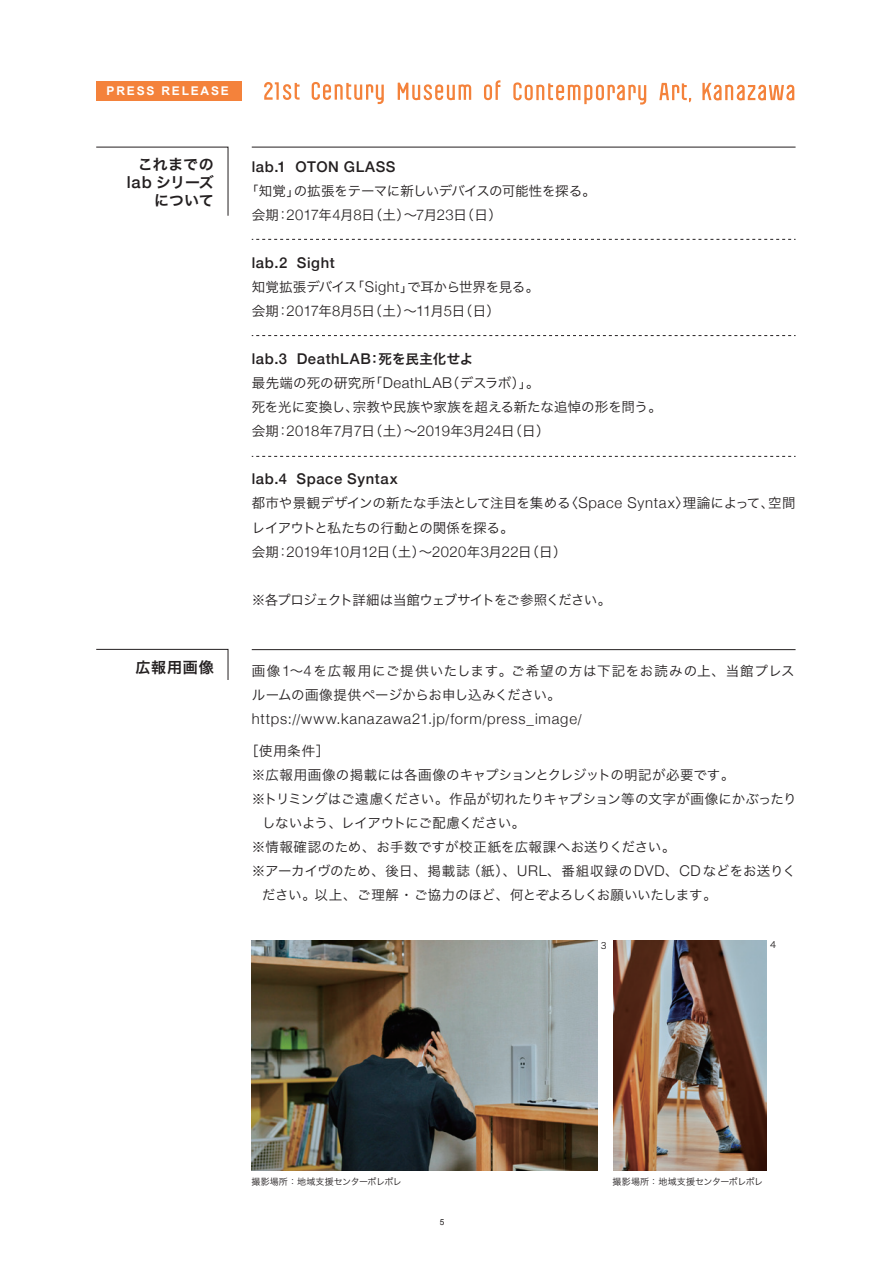
<style>
.page{position:relative;width:893px;height:1263px;background:#fff}
.page>*{position:absolute;margin:0;border:0;box-sizing:border-box;transform-origin:0 0}
.t1{font:15px/18px "Hira Kaku Pro W6";letter-spacing:.005em;color:#231f20;text-align:right}
.t2{font:500 14.85px "Helvetica Neue";letter-spacing:.04em;color:#231f20}
.t3{font:300 14.85px "Helvetica Neue";letter-spacing:.055em;color:#231f20}
.t4{font:13.5px/24px "Hira Kaku Pro W3";letter-spacing:-.005em;color:#231f20}
.t5{font:13.5px/24px "Hira Kaku Pro W3";letter-spacing:-.025em;color:#231f20}
.t6{font:13.5px/24px "Hira Kaku Pro W3";letter-spacing:.045em;color:#231f20}
.t7{font:13.5px "Hira Kaku Pro W3";letter-spacing:-.06em;color:#231f20}
.t8{font:13.5px "Hira Kaku Pro W3";letter-spacing:-.04em;color:#231f20}
.t9{font:700 12px "Arial";letter-spacing:.15em;color:#fff}
.t10{font:9px "Hira Kaku Pro W3";letter-spacing:-.025em;color:#231f20}
.t11{font:8.25px "Arial";color:#231f20}
.s1{font-family:"Helvetica Neue";font-weight:500;font-size:16.5px}
.s2{font-family:"Helvetica Neue";font-weight:300;font-size:14.85px}
.s3{font-family:"Hira Kaku Pro W6";font-weight:400;font-size:13.5px}
.s4{font-family:"Helvetica";font-size:13.5px}
</style>
<div class="page">
<svg style="left:312px;top:82px;width:72px;height:22px"></svg>
<svg style="left:264px;top:82px;width:36px;height:18px"></svg>
<svg style="left:484px;top:80px;width:16px;height:20px"></svg>
<svg style="left:398px;top:83px;width:73px;height:17px"></svg>
<svg style="left:659px;top:83px;width:32px;height:19px"></svg>
<svg style="left:513px;top:82px;width:133px;height:23px"></svg>
<svg style="left:702px;top:83px;width:92px;height:17px"></svg>
<div style="left:96px;top:81px;width:146px;height:19px;background:#f4823b"></div>
<hr style="left:252px;top:649px;width:543px;height:1px;background:#231f20">
<svg style="left:96px;top:649px;width:132px;height:31px"></svg>
<img style="left:252px;top:941px;width:345px;height:230px">
<img style="left:613px;top:941px;width:153px;height:230px">
<hr style="left:252px;top:147px;width:544px;height:1px;background:#231f20">
<svg style="left:96px;top:147px;width:132px;height:69px"></svg>
<svg style="left:252px;top:239px;width:543px;height:1px"></svg>
<svg style="left:252px;top:335px;width:543px;height:1px"></svg>
<svg style="left:252px;top:456px;width:543px;height:1px"></svg>
<p class="t9" style="left:107px;top:84px;width:124px">PRESS RELEASE</p>
<p class="t1" style="left:127px;top:155px;width:89px">これまでの<span class="s1">lab</span> シリーズについて</p>
<p class="t1" style="left:135px;top:657px;width:80px">広報用画像</p>
<p class="t2" style="left:252px;top:155px;width:145px">lab.1 OTON GLASS</p>
<p class="t5" style="left:252px;top:178px;width:346px;text-indent:-7px">「知覚」の拡張をテーマに新しいデバイスの可能性を探る。会期：<span class="s2">2017</span>年<span class="s2">4</span>月<span class="s2">8</span>日（土）～<span class="s2">7</span>月<span class="s2">23</span>日（日）</p>
<p class="t2" style="left:252px;top:251px;width:84px">lab.2 Sight</p>
<p class="t4" style="left:252px;top:274px;width:289px">知覚拡張デバイス「<span class="s2">Sight</span>」で耳から世界を見る。会期：<span class="s2">2017</span>年<span class="s2">8</span>月<span class="s2">5</span>日（土）～<span class="s2">11</span>月<span class="s2">5</span>日（日）</p>
<p class="t2" style="left:252px;top:347px;width:223px">lab.3 DeathLAB<span class="s3">：死を民主化せよ</span></p>
<p class="t4" style="left:252px;top:370px;width:412px">最先端の死の研究所「<span class="s2">DeathLAB</span>（デスラボ）」。<br>死を光に変換し、宗教や民族や家族を超える新たな追悼の形を問う。会期：<span class="s2">2018</span>年<span class="s2">7</span>月<span class="s2">7</span>日（土）～<span class="s2">2019</span>年<span class="s2">3</span>月<span class="s2">24</span>日（日）</p>
<p class="t2" style="left:252px;top:467px;width:148px">lab.4 Space Syntax</p>
<p class="t4" style="left:252px;top:490px;width:545px">都市や景観デザインの新たな手法として注目を集める〈<span class="s2">Space Syntax</span>〉理論によって、空間レイアウトと私たちの行動との関係を探る。<br>会期：<span class="s2">2019</span>年<span class="s2">10</span>月<span class="s2">12</span>日（土）～<span class="s2">2020</span>年<span class="s2">3</span>月<span class="s2">22</span>日（日）</p>
<p class="t7" style="left:252px;top:587px;width:361px">※各プロジェクト詳細は当館ウェブサイトをご参照ください。</p>
<p class="t6" style="left:252px;top:658px;width:544px">画像<span class="s2">1</span>～<span class="s2">4</span>を広報用にご提供いたします。ご希望の方は下記をお読みの上、当館プレスルームの画像提供ページからお申し込みください。</p>
<p class="t3" style="left:252px;top:707px;width:331px">https:<span class="s4">//</span>www.kanazawa21.jp<span class="s4">/</span>form<span class="s4">/</span>press_image<span class="s4">/</span></p>
<p class="t4" style="left:245px;top:738px;width:86px">［使用条件］</p>
<p class="t4" style="left:252px;top:762px;width:484px">※広報用画像の掲載には各画像のキャプションとクレジットの明記が必要です。</p>
<p class="t4" style="left:252px;top:786px;width:546px">※トリミングはご遠慮ください。作品が切れたりキャプション等の文字が画像にかぶったり</p>
<p class="t8" style="left:262px;top:811px;width:265px">しないよう、レイアウトにご配慮ください。</p>
<p class="t4" style="left:252px;top:834px;width:425px">※情報確認のため、お手数ですが校正紙を広報課へお送りください。</p>
<p class="t4" style="left:252px;top:858px;width:546px">※アーカイヴのため、後日、掲載誌（紙）、<span class="s2">URL</span>、番組収録の<span class="s2">DVD</span>、<span class="s2">CD</span>などをお送りく</p>
<p class="t5" style="left:262px;top:882px;width:456px">ださい。以上、ご理解・ご協力のほど、何とぞよろしくお願いいたします。</p>
<p class="t10" style="left:601px;top:937px;width:7px">3</p>
<p class="t10" style="left:770px;top:936px;width:7px">4</p>
<p class="t10" style="left:251px;top:1173px;width:152px">撮影場所：地域支援センターポレポレ</p>
<p class="t11" style="left:440px;top:1217px;width:6px">5</p>
<p class="t10" style="left:613px;top:1173px;width:152px">撮影場所：地域支援センターポレポレ</p>
</div>
